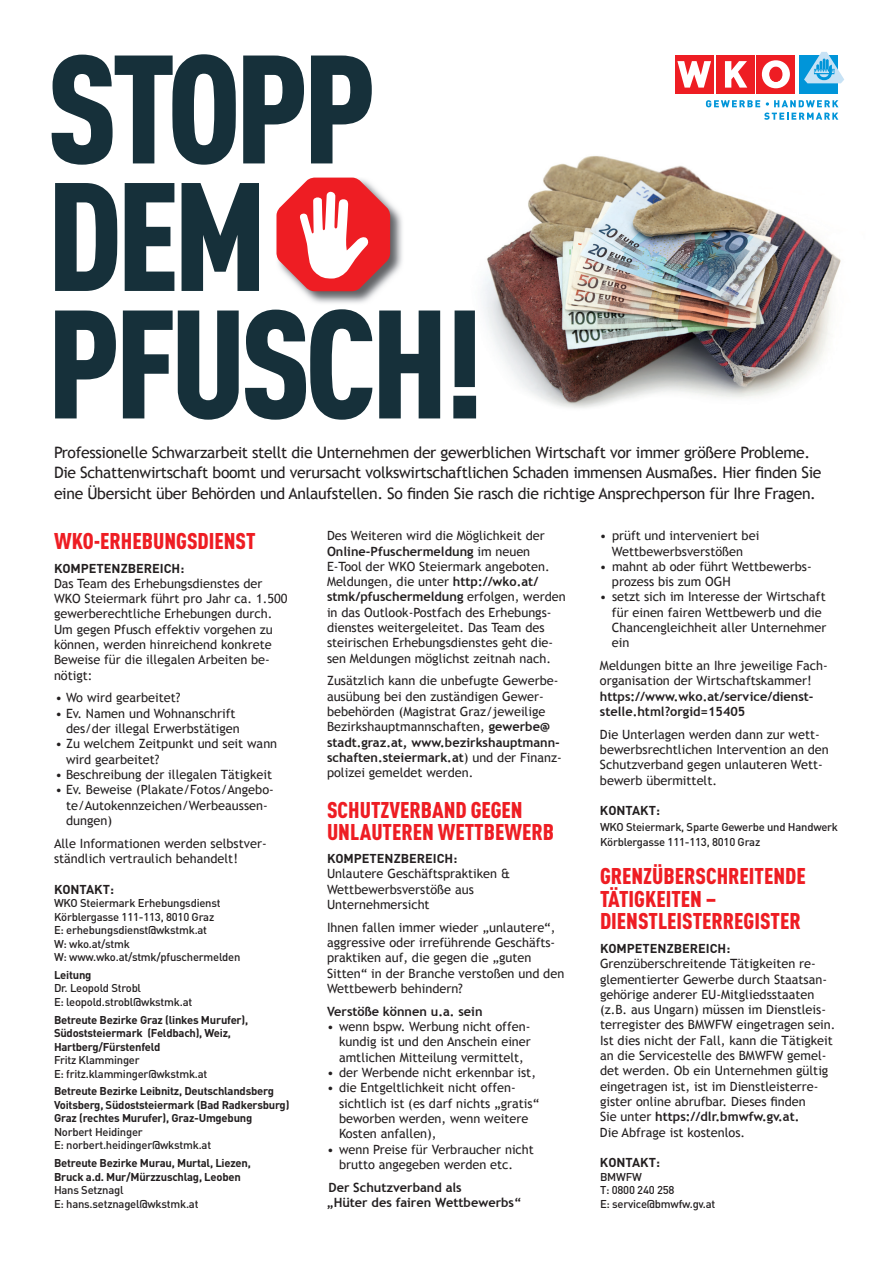
<style>
.page{position:relative;width:893px;height:1263px;background:#fff}
.page>*{position:absolute;margin:0;border:0;box-sizing:border-box;transform-origin:0 0}
.t1{font:900 151.65px/127.5px "DIN Cond";letter-spacing:-.04em;color:#16303a}
.t2{font:900 22.5px/22.5px "DIN Cond";color:#ee1d23}
.t3{font:15.75px/20.2px "Trebuchet MS";letter-spacing:-.02em;color:#231f20}
.t4{font:12.75px/15.3px "Trebuchet MS";color:#231f20}
.t5{font:700 12.75px/15.3px "Trebuchet MS";color:#231f20}
.t6{font:700 12.75px "DIN";color:#231f20}
.t7{font:500 11.25px/13.5px "DIN";letter-spacing:-.02em;color:#231f20}
.t8{font:700 11.25px/13.5px "DIN";letter-spacing:-.02em;color:#231f20}
.s1{font-weight:700}
</style>
<div class="page">
<img style="left:481px;top:156px;width:360px;height:252px">
<div style="left:756px;top:55px;width:39px;height:39px;background:#ee1d23"></div>
<div style="left:716px;top:55px;width:38px;height:39px;background:#ee1d23"></div>
<svg style="left:725px;top:61px;width:22px;height:27px"></svg>
<div style="left:675px;top:55px;width:39px;height:39px;background:#ee1d23"></div>
<svg style="left:677px;top:61px;width:34px;height:27px"></svg>
<div style="left:799px;top:55px;width:39px;height:39px;background:#0095d9"></div>
<svg style="left:762px;top:60px;width:28px;height:28px"></svg>
<div style="left:770px;top:67px;width:12px;height:14px;background:#ee1d23;border-radius:50%"></div>
<div style="left:770px;top:67px;width:12px;height:15px;border:1px solid #ee1d23;border-radius:50%"></div>
<svg style="left:804px;top:52px;width:40px;height:31px"></svg>
<svg style="left:706px;top:100px;width:54px;height:7px"></svg>
<svg style="left:766px;top:100px;width:72px;height:7px"></svg>
<svg style="left:764px;top:113px;width:74px;height:7px"></svg>
<img style="left:302px;top:177px;width:100px;height:126px">
<svg style="left:276px;top:178px;width:114px;height:113px"></svg>
<h1 class="t1" style="left:47px;top:41px;width:439px">STOPP<br>DEM<br>PFUSCH!</h1>
<p class="t3" style="left:54px;top:443px;width:769px">Professionelle Schwarzarbeit stellt die Unternehmen der gewerblichen Wirtschaft vor immer größere Probleme.<br>Die Schattenwirtschaft boomt und verursacht volkswirtschaftlichen Schaden immensen Ausmaßes. Hier finden Sie eine Übersicht über Behörden und Anlaufstellen. So finden Sie rasch die richtige Ansprechperson für Ihre Fragen.</p>
<h2 class="t2" style="left:54px;top:529px;width:203px">WKO-ERHEBUNGSDIENST</h2>
<p class="t6" style="left:54px;top:559px;width:132px">KOMPETENZBEREICH:</p>
<p class="t4" style="left:54px;top:576px;width:235px">Das Team des Erhebungsdienstes der WKO Steiermark führt pro Jahr ca. 1.500 gewerberechtliche Erhebungen durch.<br>Um gegen Pfusch effektiv vorgehen zu können, werden hinreichend konkrete Beweise für die illegalen Arbeiten be&shy;nötigt:</p>
<p class="t4" style="left:56px;top:690px;width:126px">• Wo wird gearbeitet?</p>
<p class="t4" style="left:66px;top:706px;width:175px;text-indent:-11px">• Ev. Namen und Wohnanschrift des/der illegal Erwerbstätigen</p>
<p class="t4" style="left:66px;top:736px;width:213px;text-indent:-11px">• Zu welchem Zeitpunkt und seit wann wird gearbeitet?</p>
<p class="t4" style="left:56px;top:767px;width:218px">• Beschreibung der illegalen Tätigkeit</p>
<p class="t4" style="left:66px;top:782px;width:209px;text-indent:-11px">• Ev. Beweise (Plakate/Fotos/Angebo&shy;te/Autokennzeichen/Werbeaussen&shy;dungen)</p>
<p class="t4" style="left:54px;top:836px;width:214px">Alle Informationen werden selbstver&shy;ständlich vertraulich behandelt!</p>
<p class="t6" style="left:54px;top:880px;width:61px">KONTAKT:</p>
<p class="t7" style="left:54px;top:896px;width:188px">WKO Steiermark Erhebungsdienst<br>Körblergasse 111-113, 8010 Graz<br>E: erhebungsdienst@wkstmk.at<br>W: wko.at/stmk<br>W: www.wko.at/stmk/pfuschermelden</p>
<p class="t8" style="left:54px;top:967px;width:39px">Leitung</p>
<p class="t7" style="left:54px;top:981px;width:140px">Dr. Leopold Strobl<br>E: leopold.strobl@wkstmk.at</p>
<p class="t8" style="left:54px;top:1012px;width:196px">Betreute Bezirke Graz (linkes Murufer),<br>Südoststeiermark (Feldbach), Weiz,<br>Hartberg/Fürstenfeld</p>
<p class="t7" style="left:54px;top:1053px;width:155px">Fritz Klamminger<br>E: fritz.klamminger@wkstmk.at</p>
<p class="t8" style="left:54px;top:1084px;width:237px">Betreute Bezirke Leibnitz, Deutschlandsberg<br>Voitsberg, Südoststeiermark (Bad Radkersburg)<br>Graz (rechtes Murufer), Graz-Umgebung</p>
<p class="t7" style="left:54px;top:1125px;width:159px">Norbert Heidinger<br>E: norbert.heidinger@wkstmk.at</p>
<p class="t8" style="left:54px;top:1156px;width:198px">Betreute Bezirke Murau, Murtal, Liezen,<br>Bruck a.d. Mur/Mürzzuschlag, Leoben</p>
<p class="t7" style="left:54px;top:1183px;width:146px">Hans Setznagl<br>E: hans.setznagel@wkstmk.at</p>
<p class="t4" style="left:327px;top:528px;width:240px">Des Weiteren wird die Möglichkeit der <span class="s1">Online-Pfuschermeldung</span> im neuen E-Tool der WKO Steiermark angeboten.<br>Meldungen, die unter <span class="s1">http://wko.at/ stmk/pfuschermeldung</span> erfolgen, werden in das Outlook-Postfach des Erhebungs&shy;dienstes weitergeleitet. Das Team des steirischen Erhebungsdienstes geht die&shy;sen Meldungen möglichst zeitnah nach.</p>
<p class="t4" style="left:327px;top:673px;width:236px">Zusätzlich kann die unbefugte Gewerbe&shy;ausübung bei den zuständigen Gewer&shy;bebehörden (Magistrat Graz/jeweilige Bezirkshauptmannschaften, <span class="s1">gewerbe@ stadt.graz.at, www.bezirkshauptmann&shy;schaften.steiermark.at</span>) und der Finanz&shy;polizei gemeldet werden.</p>
<h2 class="t2" style="left:327px;top:798px;width:229px">SCHUTZVERBAND GEGEN<br>UNLAUTEREN WETTBEWERB</h2>
<p class="t6" style="left:327px;top:850px;width:132px">KOMPETENZBEREICH:</p>
<p class="t4" style="left:327px;top:866px;width:185px">Unlautere Geschäftspraktiken &amp;<br>Wettbewerbsverstöße aus<br>Unternehmersicht</p>
<p class="t4" style="left:327px;top:920px;width:239px">Ihnen fallen immer wieder „unlautere“, aggressive oder irreführende Geschäfts&shy;praktiken auf, die gegen die „guten Sitten“ in der Branche verstoßen und den Wettbewerb behindern?</p>
<p class="t5" style="left:327px;top:1004px;width:157px">Verstöße können u.a. sein</p>
<p class="t4" style="left:339px;top:1019px;width:193px;text-align:justify;text-indent:-12px">• wenn bspw. Werbung nicht offen&shy;kundig ist und den Anschein einer amtlichen Mitteilung vermittelt,</p>
<p class="t4" style="left:327px;top:1065px;width:211px">• der Werbende nicht erkennbar ist,</p>
<p class="t4" style="left:339px;top:1080px;width:202px;text-indent:-12px">• die Entgeltlichkeit nicht offen&shy;sichtlich ist (es darf nichts „gratis“ beworben werden, wenn weitere<br>Kosten anfallen),</p>
<p class="t4" style="left:339px;top:1141px;width:196px;text-indent:-12px">• wenn Preise für Verbraucher nicht brutto angegeben werden etc.</p>
<p class="t5" style="left:327px;top:1179px;width:196px">Der Schutzverband als<br>„Hüter des fairen Wettbewerbs“</p>
<p class="t4" style="left:600px;top:528px;width:161px;text-align:center">• prüft und interveniert bei<br>Wettbewerbsverstößen</p>
<p class="t4" style="left:612px;top:559px;width:201px;text-indent:-12px">• mahnt ab oder führt Wettbewerbs&shy;prozess bis zum OGH</p>
<p class="t4" style="left:612px;top:589px;width:216px;text-indent:-12px">• setzt sich im Interesse der Wirtschaft für einen fairen Wettbewerb und die<br>Chancengleichheit aller Unternehmer ein</p>
<p class="t4" style="left:600px;top:658px;width:229px">Meldungen bitte an Ihre jeweilige Fach&shy;organisation der Wirtschaftskammer!</p>
<p class="t5" style="left:600px;top:689px;width:215px">https://www.wko.at/service/dienst&shy;stelle.html?orgid=15405</p>
<p class="t4" style="left:600px;top:727px;width:230px">Die Unterlagen werden dann zur wett&shy;bewerbsrechtlichen Intervention an den Schutzverband gegen unlauteren Wett&shy;bewerb übermittelt.</p>
<p class="t6" style="left:600px;top:802px;width:61px">KONTAKT:</p>
<p class="t7" style="left:600px;top:819px;width:240px;line-height:15.3px">WKO Steiermark, Sparte Gewerbe und Handwerk<br>Körblergasse 111-113, 8010 Graz</p>
<h2 class="t2" style="left:600px;top:864px;width:207px">GRENZÜBERSCHREITENDE<br>TÄTIGKEITEN –<br>DIENSTLEISTERREGISTER</h2>
<p class="t6" style="left:600px;top:940px;width:132px">KOMPETENZBEREICH:</p>
<p class="t4" style="left:600px;top:956px;width:237px">Grenzüberschreitende Tätigkeiten re&shy;glementierter Gewerbe durch Staatsan&shy;gehörige anderer EU-Mitgliedsstaaten (z.B. aus Ungarn) müssen im Dienstleis&shy;terregister des BMWFW eingetragen sein.<br>Ist dies nicht der Fall, kann die Tätigkeit an die Servicestelle des BMWFW gemel&shy;det werden. Ob ein Unternehmen gültig eingetragen ist, ist im Dienstleisterre&shy;gister online abrufbar. Dieses finden<br>Sie unter <span class="s1">https://dlr.bmwfw.gv.at.<br></span>Die Abfrage ist kostenlos.</p>
<p class="t6" style="left:600px;top:1154px;width:61px">KONTAKT:</p>
<p class="t7" style="left:600px;top:1169px;width:117px">BMWFW<br>T: 0800 240 258<br>E: service@bmwfw.gv.at</p>
</div>
